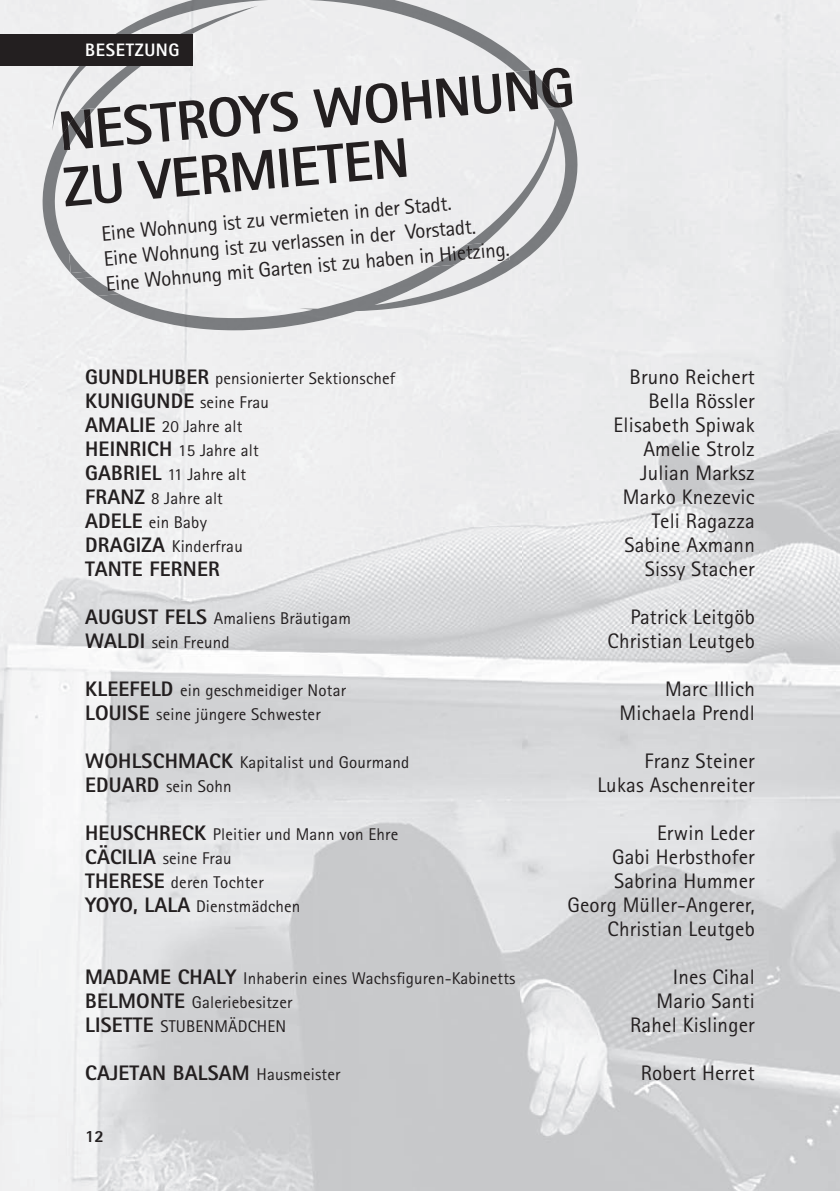
<style>
.page{position:relative;width:840px;height:1191px;background:#fff}
.page>*{position:absolute;margin:0;border:0;box-sizing:border-box;transform-origin:0 0}
.t1{font:800 56px/56px "AT Rotis Sans Serif";color:#231f20}
.t2{font:21px/25.2px "AT Rotis Sans Serif";letter-spacing:.01em;color:#231f20;text-align:right}
.t3{font:800 21px "AT Rotis Sans Serif";letter-spacing:.01em;color:#231f20}
.t4{font:800 18px "AT Rotis Sans Serif";letter-spacing:.035em;color:#fff}
.t5{font:17px "AT Rotis Sans Serif";letter-spacing:.01em;color:#231f20}
.t6{font:800 17px "AT Rotis Sans Serif";color:#231f20}
.s1{font-weight:800;font-size:21px}
.s2{font-weight:400;font-size:17px}
</style>
<div class="page">
<img style="left:0;top:0;width:839px;height:1191px">
<img style="left:52px;top:0;width:526px;height:330px">
<img style="left:514px;top:70px;width:47px;height:39px">
<img style="left:42px;top:6px;width:216px;height:273px">
<img style="left:63px;top:150px;width:32px;height:1px">
<img style="left:63px;top:108px;width:32px;height:42px">
<div style="left:69px;top:237px;width:406px;height:36px;background:#efeff0"></div>
<img style="left:76px;top:243px;width:433px;height:53px">
<div style="left:107px;top:262px;width:172px;height:29px;background:#f0f0f1"></div>
<div style="left:0;top:34px;width:193px;height:31px;background:#231f20"></div>
<p class="t4" style="left:85px;top:43px;width:96px">BESETZUNG</p>
<h1 class="t1" style="left:56px;top:109px;width:519px;rotate:-5deg">NESTROYS WOHNUNG<br>ZU VERMIETEN</h1>
<p class="t2" style="left:100px;top:223px;width:406px;text-align:left;rotate:-5deg">Eine Wohnung ist zu vermieten in der Stadt.<br>Eine Wohnung ist zu verlassen in der Vorstadt.<br>Eine Wohnung mit Garten ist zu haben in Hietzing.</p>
<p class="t5" style="left:85px;top:372px;width:311px"><span class="s1">GUNDLHUBER</span> pensionierter Sektionschef</p>
<p class="t2" style="left:629px;top:366px;width:127px">Bruno Reichert</p>
<p class="t3" style="left:85px;top:393px;width:185px">KUNIGUNDE <span class="s2">seine Frau</span></p>
<p class="t2" style="left:648px;top:390px;width:108px">Bella Rössler</p>
<p class="t5" style="left:85px;top:420px;width:159px"><span class="s1">AMALIE</span> 20 Jahre alt</p>
<p class="t2" style="left:613px;top:414px;width:143px">Elisabeth Spiwak</p>
<p class="t5" style="left:85px;top:444px;width:175px"><span class="s1">HEINRICH</span> 15 Jahre alt</p>
<p class="t2" style="left:643px;top:438px;width:113px">Amelie Strolz</p>
<p class="t5" style="left:85px;top:468px;width:162px"><span class="s1">GABRIEL</span> 11 Jahre alt</p>
<p class="t2" style="left:639px;top:462px;width:116px">Julian Marksz</p>
<p class="t5" style="left:85px;top:492px;width:139px"><span class="s1">FRANZ</span> 8 Jahre alt</p>
<p class="t2" style="left:622px;top:486px;width:133px">Marko Knezevic</p>
<p class="t5" style="left:85px;top:516px;width:123px"><span class="s1">ADELE</span> ein Baby</p>
<p class="t2" style="left:651px;top:510px;width:104px">Teli Ragazza</p>
<p class="t5" style="left:85px;top:540px;width:159px"><span class="s1">DRAGIZA</span> Kinderfrau</p>
<p class="t2" style="left:624px;top:534px;width:132px">Sabine Axmann</p>
<p class="t3" style="left:85px;top:561px;width:136px">TANTE FERNER</p>
<p class="t2" style="left:644px;top:558px;width:111px">Sissy Stacher</p>
<p class="t5" style="left:85px;top:612px;width:267px"><span class="s1">AUGUST FELS</span> Amaliens Bräutigam</p>
<p class="t2" style="left:630px;top:606px;width:126px">Patrick Leitgöb</p>
<p class="t5" style="left:85px;top:636px;width:146px"><span class="s1">WALDI</span> sein Freund</p>
<p class="t2" style="left:607px;top:630px;width:149px">Christian Leutgeb</p>
<p class="t5" style="left:85px;top:684px;width:262px"><span class="s1">KLEEFELD</span> ein geschmeidiger Notar</p>
<p class="t2" style="left:664px;top:678px;width:91px">Marc Illich</p>
<p class="t5" style="left:85px;top:708px;width:237px"><span class="s1">LOUISE</span> seine jüngere Schwester</p>
<p class="t2" style="left:619px;top:702px;width:137px">Michaela Prendl</p>
<p class="t5" style="left:85px;top:756px;width:325px"><span class="s1">WOHLSCHMACK</span> Kapitalist und Gourmand</p>
<p class="t2" style="left:644px;top:750px;width:112px">Franz Steiner</p>
<p class="t5" style="left:85px;top:780px;width:148px"><span class="s1">EDUARD</span> sein Sohn</p>
<p class="t2" style="left:597px;top:774px;width:159px">Lukas Aschenreiter</p>
<p class="t5" style="left:85px;top:828px;width:314px"><span class="s1">HEUSCHRECK</span> Pleitier und Mann von Ehre</p>
<p class="t2" style="left:656px;top:822px;width:99px">Erwin Leder</p>
<p class="t5" style="left:85px;top:852px;width:148px"><span class="s1">CÄCILIA</span> seine Frau</p>
<p class="t2" style="left:611px;top:846px;width:144px">Gabi Herbsthofer</p>
<p class="t5" style="left:85px;top:876px;width:180px"><span class="s1">THERESE</span> deren Tochter</p>
<p class="t2" style="left:614px;top:870px;width:142px">Sabrina Hummer</p>
<p class="t5" style="left:85px;top:900px;width:217px"><span class="s1">YOYO, LALA</span> Dienstmädchen</p>
<p class="t2" style="left:567px;top:895px;width:189px;line-height:24px">Georg Müller-Angerer,<br>Christian Leutgeb</p>
<p class="t5" style="left:85px;top:972px;width:431px"><span class="s1">MADAME CHALY</span> Inhaberin eines Wachsfiguren-Kabinetts</p>
<p class="t2" style="left:672px;top:966px;width:83px">Ines Cihal</p>
<p class="t5" style="left:85px;top:996px;width:209px"><span class="s1">BELMONTE</span> Galeriebesitzer</p>
<p class="t2" style="left:656px;top:990px;width:100px">Mario Santi</p>
<p class="t5" style="left:85px;top:1020px;width:202px"><span class="s1">LISETTE</span> STUBENMÄDCHEN</p>
<p class="t2" style="left:629px;top:1014px;width:126px">Rahel Kislinger</p>
<p class="t3" style="left:85px;top:1065px;width:257px">CAJETAN BALSAM <span class="s2">Hausmeister</span></p>
<p class="t2" style="left:640px;top:1062px;width:116px">Robert Herret</p>
<p class="t6" style="left:85px;top:1129px;width:20px">12</p>
</div>
